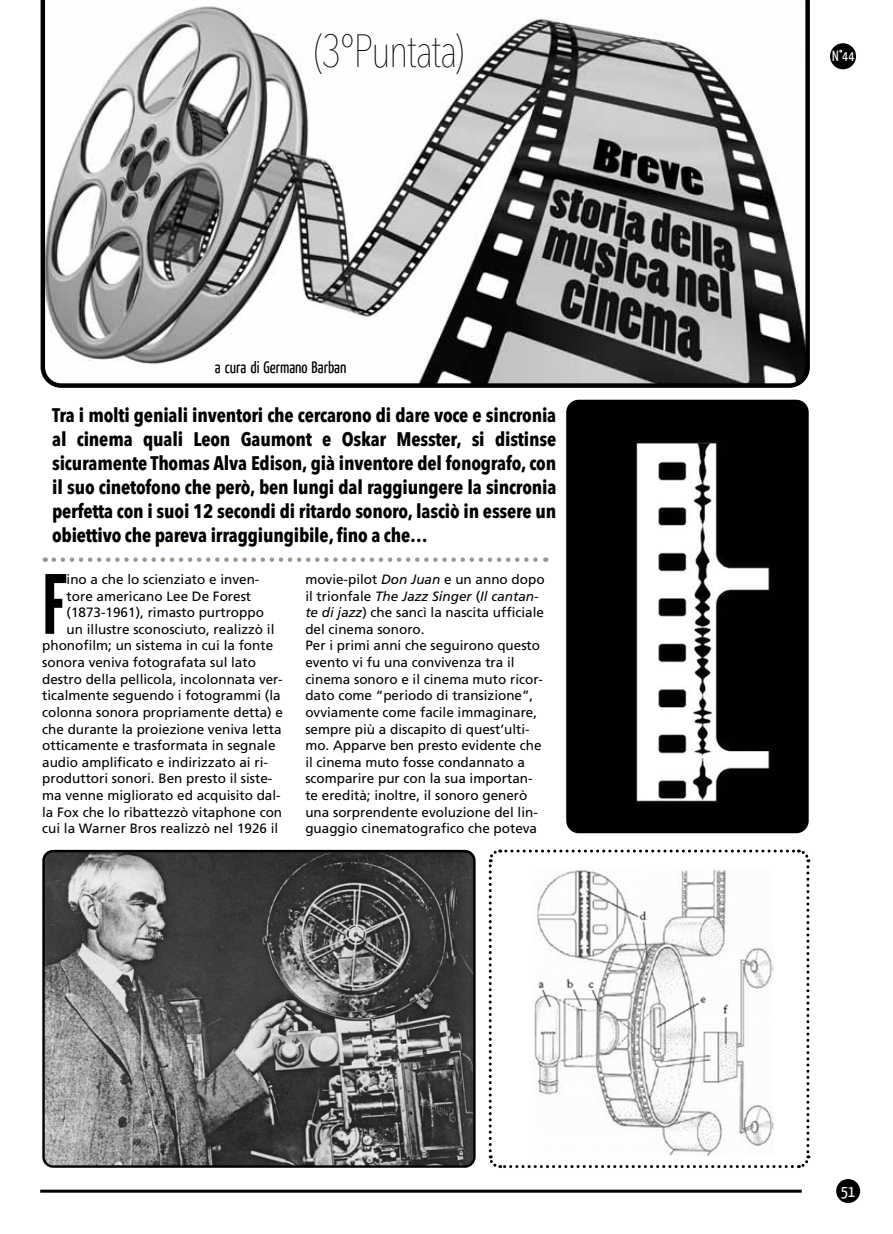
<style>
.page{position:relative;width:893px;height:1234px;background:#fff}
.page>*{position:absolute;margin:0;border:0;box-sizing:border-box;transform-origin:0 0}
.t1{font:81.3px "League Gothic";color:#000}
.t2{font:200 condensed 46.05px "Avenir Next LT Pro";letter-spacing:-.04em;color:#000}
.t3{font:700 condensed 19.5px/24px "Avenir Next LT Pro";letter-spacing:-.01em;color:#000;text-align:justify}
.t4{font:16.5px "Yanone Kaffeesatz";color:#000}
.t5{font:16.5px "Yanone Kaffeesatz";color:#fff}
.t6{font:14.85px "Yanone Kaffeesatz";color:#fff}
.t7{font:13.5px/16.6px "Frutiger";color:#000}
.t8{font:13.5px "Avenir Next LT Pro";letter-spacing:.01em;color:#000}
.s1{font-style:italic}
</style>
<div class="page">
<hr style="left:40px;top:1189px;width:762px;height:3px;background:#000">
<div style="left:836px;top:1178px;width:24px;height:24px;background:#000;border-radius:50%"></div>
<div style="left:830px;top:43px;width:26px;height:26px;background:#000;border-radius:50%"></div>
<svg style="left:54px;top:557px;width:492px;height:5px"></svg>
<svg style="left:41px;top:0;width:769px;height:388px"></svg>
<img style="left:45px;top:852px;width:428px;height:312px">
<div style="left:42px;top:849px;width:434px;height:318px;border:2px solid #000;border-radius:10px"></div>
<svg style="left:488px;top:849px;width:323px;height:320px"></svg>
<img style="left:570px;top:403px;width:235px;height:426px">
<div style="left:566px;top:399px;width:243px;height:434px;border:3px solid #000;border-radius:11px"></div>
<h2 class="t2" style="left:313px;top:23px;width:153px">(3°Puntata)</h2>
<p class="t8" style="left:299px;top:38px;width:132px">CONCERTO * POOH</p>
<p class="t4" style="left:215px;top:357px;width:133px">a cura di Germano Barban</p>
<p class="t3" style="left:52px;top:403px;width:506px">Tra i molti geniali inventori che cercarono di dare voce e sincronia al cinema quali Leon Gaumont e Oskar Messter, si distinse sicuramente Thomas Alva Edison, già inventore del fonografo, con il suo cinetofono che però, ben lungi dal raggiungere la sincronia perfetta con i suoi 12 secondi di ritardo sonoro, lasciò in essere un obiettivo che pareva irraggiungibile, fino a che…</p>
<h1 class="t1" style="left:42px;top:556px;width:26px">F</h1>
<p class="t7" style="left:67px;top:570px;width:194px">ino a che lo scienziato e inven-</p>
<p class="t7" style="left:67px;top:587px;width:186px">tore americano Lee De Forest</p>
<p class="t7" style="left:67px;top:604px;width:199px">(1873-1961), rimasto purtroppo</p>
<p class="t7" style="left:67px;top:620px;width:209px">un illustre sconosciuto, realizzò il</p>
<p class="t7" style="left:42px;top:637px;width:233px">phonofilm; un sistema in cui la fonte</p>
<p class="t7" style="left:42px;top:653px;width:215px">sonora veniva fotografata sul lato</p>
<p class="t7" style="left:42px;top:670px;width:242px">destro della pellicola, incolonnata ver-</p>
<p class="t7" style="left:42px;top:687px;width:240px">ticalmente seguendo i fotogrammi (la</p>
<p class="t7" style="left:42px;top:703px;width:242px">colonna sonora propriamente detta) e</p>
<p class="t7" style="left:42px;top:720px;width:241px">che durante la proiezione veniva letta</p>
<p class="t7" style="left:42px;top:736px;width:235px">otticamente e trasformata in segnale</p>
<p class="t7" style="left:42px;top:753px;width:227px">audio amplificato e indirizzato ai ri-</p>
<p class="t7" style="left:42px;top:770px;width:232px">produttori sonori. Ben presto il siste-</p>
<p class="t7" style="left:42px;top:786px;width:240px">ma venne migliorato ed acquisito dal-</p>
<p class="t7" style="left:42px;top:803px;width:242px">la Fox che lo ribattezzò vitaphone con</p>
<p class="t7" style="left:42px;top:819px;width:238px">cui la Warner Bros realizzò nel 1926 il</p>
<p class="t7" style="left:305px;top:570px;width:241px">movie-pilot <span class="s1">Don Juan</span> e un anno dopo il trionfale <span class="s1">The Jazz Singer</span> (<span class="s1">Il cantan&shy;te di jazz</span>) che sancì la nascita ufficiale del cinema sonoro.<br>Per i primi anni che seguirono questo evento vi fu una convivenza tra il cinema sonoro e il cinema muto ricor&shy;dato come “periodo di transizione”, ovviamente come facile immaginare, sempre più a discapito di quest’ulti&shy;mo. Apparve ben presto evidente che il cinema muto fosse condannato a scomparire pur con la sua importan&shy;te eredità; inoltre, il sonoro generò una sorprendente evoluzione del lin&shy;guaggio cinematografico che poteva</p>
<p class="t6" style="left:832px;top:46px;width:24px">N 44</p>
<p class="t5" style="left:841px;top:1180px;width:15px">51</p>
</div>
